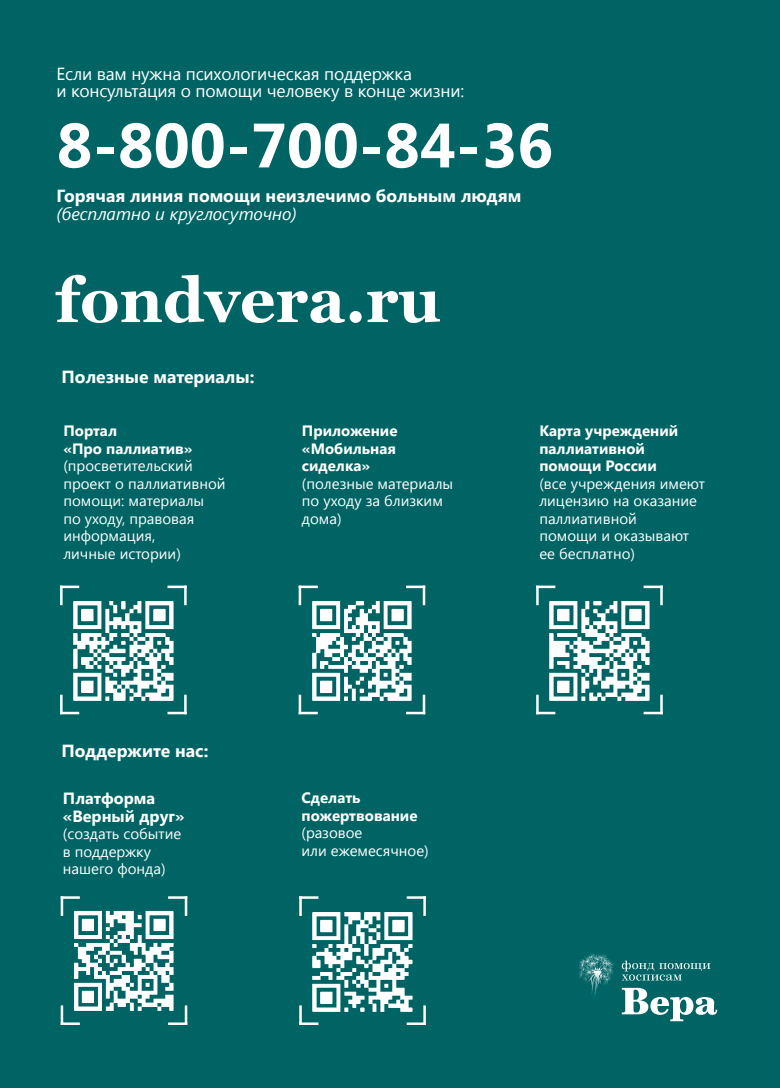
<style>
.page{position:relative;width:780px;height:1088px;background:#006465}
.page>*{position:absolute;margin:0;border:0;box-sizing:border-box;transform-origin:0 0}
.t1{font:700 62.5px "Segoe UI";color:#fff}
.t2{font:700 62.5px "Georgia";color:#fff}
.t3{font:17.5px/17.5px "Segoe UI";letter-spacing:-.01em;color:#fff}
.t4{font:700 17.5px "Segoe UI";color:#fff}
.t5{font:italic 17.5px "Segoe UI";color:#fff}
.t6{font:700 16.25px/17.5px "Segoe UI";color:#fff}
.t7{font:15px/17.5px "Segoe UI";color:#fff}
.t8{font:700 15px/17.5px "Segoe UI";color:#fff}
</style>
<div class="page">
<svg style="left:621px;top:960px;width:89px;height:20px"></svg>
<svg style="left:621px;top:988px;width:96px;height:33px"></svg>
<svg style="left:579px;top:954px;width:12px;height:12px"></svg>
<img style="left:74px;top:910px;width:100px;height:101px">
<img style="left:312px;top:912px;width:101px;height:100px">
<hr style="left:61px;top:896px;width:19px;height:3px;background:#fff">
<hr style="left:61px;top:896px;width:2px;height:20px;background:#fff">
<hr style="left:185px;top:896px;width:2px;height:20px;background:#fff">
<hr style="left:168px;top:896px;width:19px;height:3px;background:#fff">
<hr style="left:61px;top:1005px;width:2px;height:20px;background:#fff">
<hr style="left:61px;top:1022px;width:19px;height:3px;background:#fff">
<hr style="left:168px;top:1022px;width:19px;height:3px;background:#fff">
<hr style="left:185px;top:1005px;width:2px;height:20px;background:#fff">
<hr style="left:299px;top:896px;width:19px;height:3px;background:#fff">
<hr style="left:299px;top:896px;width:3px;height:20px;background:#fff">
<hr style="left:423px;top:896px;width:3px;height:20px;background:#fff">
<hr style="left:406px;top:896px;width:20px;height:3px;background:#fff">
<hr style="left:299px;top:1005px;width:3px;height:20px;background:#fff">
<hr style="left:299px;top:1022px;width:19px;height:3px;background:#fff">
<hr style="left:406px;top:1022px;width:20px;height:3px;background:#fff">
<hr style="left:423px;top:1005px;width:3px;height:20px;background:#fff">
<img style="left:73px;top:601px;width:101px;height:100px">
<img style="left:312px;top:601px;width:100px;height:100px">
<img style="left:549px;top:601px;width:101px;height:100px">
<svg style="left:63px;top:586px;width:16px;height:2px"></svg>
<hr style="left:60px;top:586px;width:3px;height:19px;background:#fff">
<hr style="left:184px;top:586px;width:3px;height:19px;background:#fff">
<hr style="left:167px;top:586px;width:20px;height:2px;background:#fff">
<hr style="left:60px;top:695px;width:3px;height:19px;background:#fff">
<svg style="left:63px;top:712px;width:16px;height:2px"></svg>
<hr style="left:167px;top:712px;width:20px;height:2px;background:#fff">
<hr style="left:184px;top:695px;width:3px;height:19px;background:#fff">
<hr style="left:298px;top:586px;width:20px;height:2px;background:#fff">
<hr style="left:298px;top:586px;width:3px;height:19px;background:#fff">
<hr style="left:422px;top:586px;width:3px;height:19px;background:#fff">
<svg style="left:406px;top:586px;width:16px;height:2px"></svg>
<hr style="left:298px;top:695px;width:3px;height:19px;background:#fff">
<hr style="left:298px;top:712px;width:20px;height:2px;background:#fff">
<svg style="left:406px;top:712px;width:16px;height:2px"></svg>
<hr style="left:422px;top:695px;width:3px;height:19px;background:#fff">
<svg style="left:536px;top:586px;width:19px;height:19px"></svg>
<svg style="left:643px;top:586px;width:19px;height:19px"></svg>
<svg style="left:536px;top:695px;width:19px;height:19px"></svg>
<svg style="left:643px;top:695px;width:19px;height:19px"></svg>
<p class="t3" style="left:57px;top:64px;width:409px">Если вам нужна психологическая поддержка<br>и консультация о помощи человеку в конце жизни:</p>
<h1 class="t1" style="left:57px;top:101px;width:498px">8-800-700-84-36</h1>
<p class="t4" style="left:57px;top:184px;width:466px">Горячая линия помощи неизлечимо больным людям</p>
<p class="t5" style="left:57px;top:202px;width:242px">(бесплатно и круглосуточно)</p>
<h1 class="t2" style="left:55px;top:253px;width:387px">fondvera.ru</h1>
<p class="t4" style="left:62px;top:364px;width:194px">Полезные материалы:</p>
<p class="t8" style="left:63px;top:421px;width:131px">Портал<br>«Про паллиатив»</p>
<p class="t7" style="left:63px;top:456px;width:164px">(просветительский проект о паллиативной помощи: материалы<br>по уходу, правовая информация,<br>личные истории)</p>
<p class="t8" style="left:302px;top:421px;width:97px;text-align:justify">Приложение «Мобильная сиделка»</p>
<p class="t7" style="left:302px;top:474px;width:153px">(полезные материалы по уходу за близким дома)</p>
<p class="t4" style="left:62px;top:739px;width:148px">Поддержите нас:</p>
<p class="t6" style="left:63px;top:788px;width:123px">Платформа «Верный друг»</p>
<p class="t7" style="left:63px;top:824px;width:120px">(создать событие в поддержку нашего фонда)</p>
<p class="t8" style="left:301px;top:788px;width:117px">Сделать пожертвование</p>
<p class="t7" style="left:301px;top:823px;width:129px">(разовое<br>или ежемесячное)</p>
<p class="t8" style="left:539px;top:421px;width:140px">Карта учреждений паллиативной помощи России</p>
<p class="t7" style="left:539px;top:474px;width:167px">(все учреждения имеют лицензию на оказание паллиативной<br>помощи и оказывают ее бесплатно)</p>
</div>
